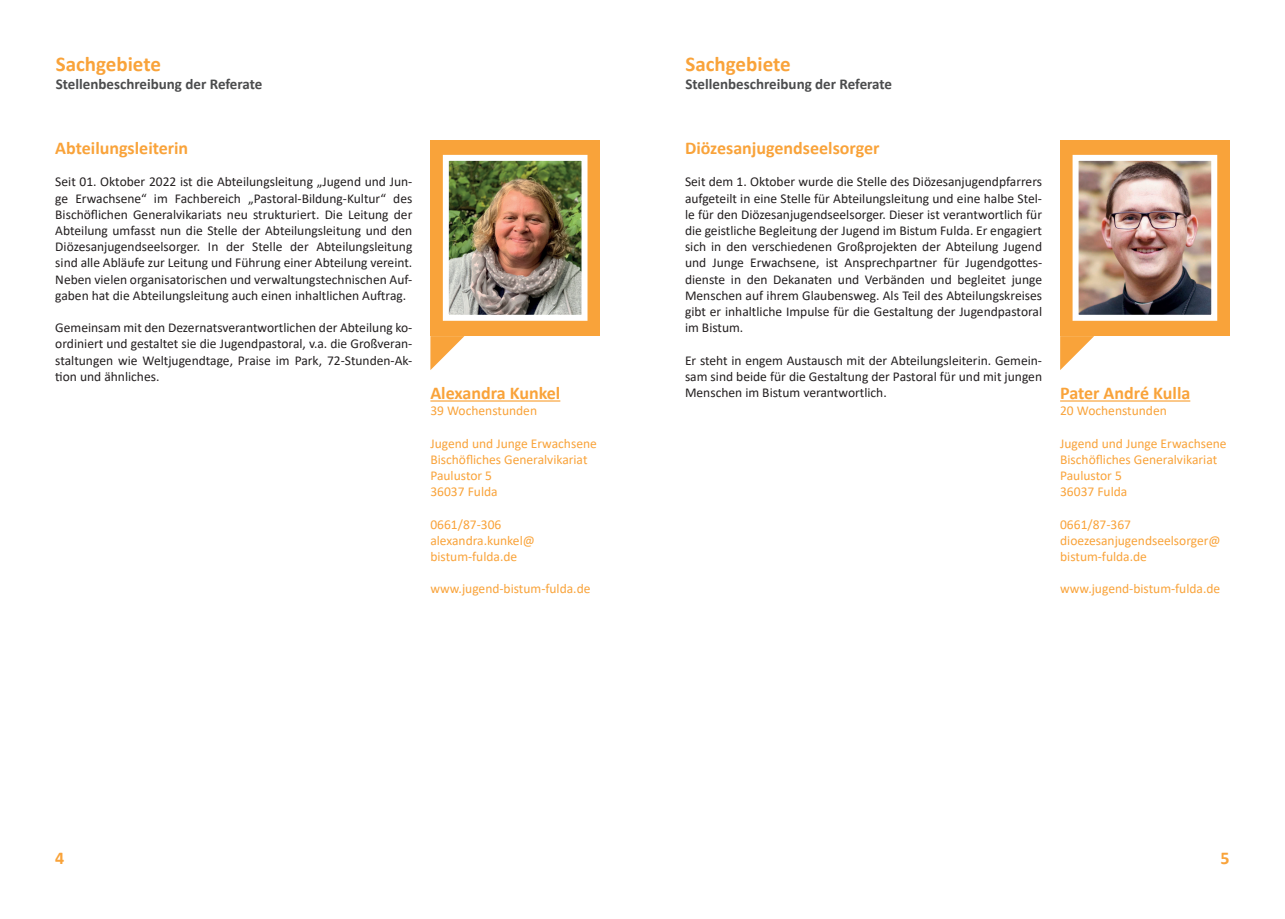
<style>
.page{position:relative;width:1285px;height:919px;background:#fff}
.page>*{position:absolute;margin:0;border:0;box-sizing:border-box;transform-origin:0 0}
.t1{font:700 21px "Calibri";color:#f9a33a}
.t2{font:700 18px "Calibri";color:#f9a33a}
.t3{font:700 15px "Calibri";color:#4b4c4d}
.t4{font:13.5px/16.2px "Calibri";color:#231f20;text-align:justify}
.t5{font:13.5px/16.2px "Calibri";color:#f9a33a}
</style>
<div class="page">
<svg style="left:430px;top:336px;width:34px;height:34px"></svg>
<div style="left:430px;top:140px;width:170px;height:196px;background:#f9a33a"></div>
<img style="left:450px;top:162px;width:130px;height:152px">
<div style="left:443px;top:155px;width:144px;height:166px;border:6px solid #fff"></div>
<svg style="left:1060px;top:336px;width:33px;height:34px"></svg>
<div style="left:1059px;top:140px;width:170px;height:196px;background:#f9a33a"></div>
<img style="left:1079px;top:162px;width:130px;height:152px">
<div style="left:1072px;top:155px;width:144px;height:166px;border:6px solid #fff"></div>
<hr style="left:1059px;top:400px;width:130px;height:1px;background:#f9a33a">
<hr style="left:430px;top:400px;width:130px;height:1px;background:#f9a33a">
<h1 class="t1" style="left:56px;top:49px;width:107px">Sachgebiete</h1>
<p class="t3" style="left:56px;top:73px;width:208px">Stellenbeschreibung der Referate</p>
<h2 class="t2" style="left:55px;top:135px;width:134px">Abteilungsleiterin</h2>
<p class="t4" style="left:55px;top:173px;width:358px">Seit 01. Oktober 2022 ist die Abteilungsleitung „Jugend und Jun&shy;ge Erwachsene“ im Fachbereich „Pastoral-Bildung-Kultur“ des Bischöflichen Generalvikariats neu strukturiert. Die Leitung der Abteilung umfasst nun die Stelle der Abteilungsleitung und den Diözesanjugendseelsorger. In der Stelle der Abteilungsleitung sind alle Abläufe zur Leitung und Führung einer Abteilung vereint.<br>Neben vielen organisatorischen und verwaltungstechnischen Auf&shy;gaben hat die Abteilungsleitung auch einen inhaltlichen Auftrag.</p>
<p class="t4" style="left:55px;top:319px;width:358px">Gemeinsam mit den Dezernatsverantwortlichen der Abteilung ko&shy;ordiniert und gestaltet sie die Jugendpastoral, v.a. die Großveran&shy;staltungen wie Weltjugendtage, Praise im Park, 72-Stunden-Ak&shy;tion und ähnliches.</p>
<h2 class="t2" style="left:430px;top:380px;width:131px">Alexandra Kunkel</h2>
<p class="t5" style="left:430px;top:402px;width:108px">39 Wochenstunden</p>
<p class="t5" style="left:430px;top:434px;width:168px">Jugend und Junge Erwachsene<br>Bischöfliches Generalvikariat<br>Paulustor 5<br>36037 Fulda</p>
<p class="t5" style="left:430px;top:515px;width:106px">0661/87-306 alexandra.kunkel@ bistum-fulda.de</p>
<p class="t5" style="left:430px;top:580px;width:161px">www.jugend-bistum-fulda.de</p>
<h1 class="t1" style="left:685px;top:49px;width:107px">Sachgebiete</h1>
<p class="t3" style="left:685px;top:73px;width:208px">Stellenbeschreibung der Referate</p>
<h2 class="t2" style="left:685px;top:135px;width:196px">Diözesanjugendseelsorger</h2>
<p class="t4" style="left:685px;top:173px;width:358px">Seit dem 1. Oktober wurde die Stelle des Diözesanjugendpfarrers aufgeteilt in eine Stelle für Abteilungsleitung und eine halbe Stel&shy;le für den Diözesanjugendseelsorger. Dieser ist verantwortlich für die geistliche Begleitung der Jugend im Bistum Fulda. Er engagiert sich in den verschiedenen Großprojekten der Abteilung Jugend und Junge Erwachsene, ist Ansprechpartner für Jugendgottes&shy;dienste in den Dekanaten und Verbänden und begleitet junge Menschen auf ihrem Glaubensweg. Als Teil des Abteilungskreises gibt er inhaltliche Impulse für die Gestaltung der Jugendpastoral im Bistum.</p>
<p class="t4" style="left:685px;top:351px;width:358px">Er steht in engem Austausch mit der Abteilungsleiterin. Gemein&shy;sam sind beide für die Gestaltung der Pastoral für und mit jungen Menschen im Bistum verantwortlich.</p>
<h2 class="t2" style="left:1059px;top:380px;width:132px">Pater André Kulla</h2>
<p class="t5" style="left:1059px;top:402px;width:108px">20 Wochenstunden</p>
<p class="t5" style="left:1059px;top:434px;width:168px">Jugend und Junge Erwachsene<br>Bischöfliches Generalvikariat<br>Paulustor 5<br>36037 Fulda</p>
<p class="t5" style="left:1059px;top:515px;width:162px">0661/87-367 dioezesanjugendseelsorger@ bistum-fulda.de</p>
<p class="t5" style="left:1059px;top:580px;width:161px">www.jugend-bistum-fulda.de</p>
<h2 class="t2" style="left:55px;top:844px;width:11px">4</h2>
<h2 class="t2" style="left:1220px;top:844px;width:11px">5</h2>
</div>
